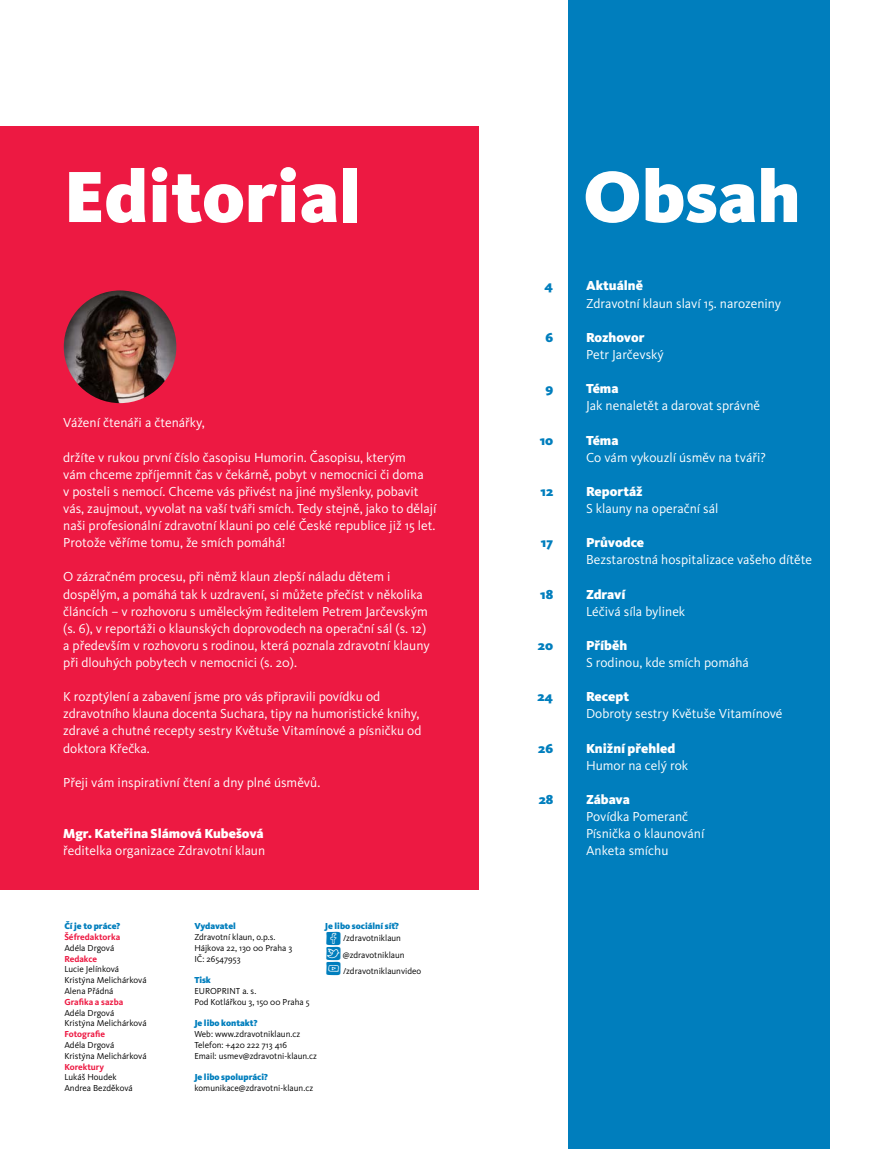
<style>
.page{position:relative;width:893px;height:1149px;background:#fff}
.page>*{position:absolute;margin:0;border:0;box-sizing:border-box;transform-origin:0 0}
.t1{font:900 75px "Kievit Pro";color:#fff}
.t2{font:22.5px "Snow Cone Pro Doodle";color:#007ebd}
.t3{font:13.5px/17.1px "Kievit Pro";color:#fff}
.t4{font:900 13.5px "Kievit Pro";color:#fff}
.t5{font:900 13.5px "Kievit Pro";color:#007ebd}
.t6{font:9px/10.8px "Kievit Pro";color:#000}
.t7{font:900 9px "Kievit Pro";color:#007ebd}
.t8{font:700 9px "Kievit Pro";color:#ed1942}
</style>
<div class="page">
<div style="left:0;top:126px;width:478px;height:763px;background:#ed1942"></div>
<div style="left:568px;top:0;width:261px;height:1148px;background:#007ebd"></div>
<img style="left:64px;top:290px;width:112px;height:113px;border-radius:56px">
<h1 class="t1" style="left:64px;top:151px;width:299px">Editorial</h1>
<h1 class="t1" style="left:583px;top:151px;width:219px">Obsah</h1>
<p class="t3" style="left:63px;top:414px;width:143px">Vážení čtenáři a čtenářky,</p>
<p class="t3" style="left:63px;top:448px;width:375px">držíte v rukou první číslo časopisu Humorin. Časopisu, kterým<br>vám chceme zpříjemnit čas v čekárně, pobyt v nemocnici či doma<br>v posteli s nemocí. Chceme vás přivést na jiné myšlenky, pobavit vás, zaujmout, vyvolat na vaší tváři smích. Tedy stejně, jako to dělají naši profesionální zdravotní klauni po celé České republice již 15 let.<br>Protože věříme tomu, že smích pomáhá!</p>
<p class="t3" style="left:63px;top:568px;width:368px">O zázračném procesu, při němž klaun zlepší náladu dětem i dospělým, a pomáhá tak k uzdravení, si můžete přečíst v několika článcích – v rozhovoru s uměleckým ředitelem Petrem Jarčevským (s. 6), v reportáži o klaunských doprovodech na operační sál (s. 12) a především v rozhovoru s rodinou, která poznala zdravotní klauny při dlouhých pobytech v nemocnici (s. 20).</p>
<p class="t3" style="left:63px;top:688px;width:360px">K rozptýlení a zabavení jsme pro vás připravili povídku od zdravotního klauna docenta Suchara, tipy na humoristické knihy, zdravé a chutné recepty sestry Květuše Vitamínové a písničku od doktora Křečka.</p>
<p class="t3" style="left:63px;top:773px;width:259px">Přeji vám inspirativní čtení a dny plné úsměvů.</p>
<p class="t4" style="left:63px;top:825px;width:202px">Mgr. Kateřina Slámová Kubešová</p>
<p class="t3" style="left:63px;top:841px;width:204px">ředitelka organizace Zdravotní klaun</p>
<p class="t7" style="left:64px;top:920px;width:57px">Čí je to práce?</p>
<p class="t8" style="left:64px;top:931px;width:57px">Šéfredaktorka</p>
<p class="t6" style="left:64px;top:942px;width:51px">Adéla Drgová</p>
<p class="t8" style="left:64px;top:952px;width:34px">Redakce</p>
<p class="t6" style="left:64px;top:963px;width:84px">Lucie Jelínková<br>Kristýna Melichárková<br>Alena Přádná</p>
<p class="t8" style="left:64px;top:996px;width:60px">Grafika a sazba</p>
<p class="t6" style="left:64px;top:1006px;width:84px">Adéla Drgová<br>Kristýna Melichárková</p>
<p class="t8" style="left:64px;top:1028px;width:42px">Fotografie</p>
<p class="t6" style="left:64px;top:1039px;width:84px">Adéla Drgová<br>Kristýna Melichárková</p>
<p class="t8" style="left:64px;top:1060px;width:41px">Korektury</p>
<p class="t6" style="left:64px;top:1071px;width:70px">Lukáš Houdek<br>Andrea Bezděková</p>
<p class="t7" style="left:325px;top:920px;width:76px">Je libo sociální síť?</p>
<p class="t6" style="left:343px;top:929px;width:80px;line-height:16.5px">/zdravotniklaun @zdravotniklaun /zdravotniklaunvideo</p>
<p class="t7" style="left:194px;top:920px;width:43px">Vydavatel</p>
<p class="t6" style="left:194px;top:931px;width:100px">Zdravotní klaun, o.p.s.<br>Hájkova 22, 130 00 Praha 3<br>IČ: 26547953</p>
<p class="t7" style="left:194px;top:974px;width:18px">Tisk</p>
<p class="t6" style="left:194px;top:985px;width:117px">EUROPRINT a. s.<br>Pod Kotlářkou 3, 150 00 Praha 5</p>
<p class="t7" style="left:194px;top:1017px;width:65px">Je libo kontakt?</p>
<p class="t6" style="left:194px;top:1028px;width:124px">Web: www.zdravotniklaun.cz<br>Telefon: +420 222 713 416<br>Email: usmev@zdravotni-klaun.cz</p>
<p class="t7" style="left:194px;top:1071px;width:75px">Je libo spolupráci?</p>
<p class="t6" style="left:194px;top:1082px;width:120px">komunikace@zdravotni-klaun.cz</p>
<h2 class="t2" style="left:325px;top:926px;width:19px">£</h2>
<h2 class="t2" style="left:325px;top:941px;width:19px">≠</h2>
<h2 class="t2" style="left:325px;top:956px;width:19px">ß</h2>
<p class="t5" style="left:545px;top:278px;width:10px">4</p>
<p class="t5" style="left:545px;top:329px;width:9px">6</p>
<p class="t5" style="left:545px;top:380px;width:9px">9</p>
<p class="t5" style="left:540px;top:431px;width:15px">10</p>
<p class="t5" style="left:540px;top:483px;width:14px">12</p>
<p class="t5" style="left:541px;top:534px;width:14px">17</p>
<p class="t5" style="left:540px;top:585px;width:14px">18</p>
<p class="t5" style="left:538px;top:637px;width:17px">20</p>
<p class="t5" style="left:537px;top:688px;width:17px">24</p>
<p class="t5" style="left:538px;top:739px;width:16px">26</p>
<p class="t5" style="left:539px;top:791px;width:16px">28</p>
<p class="t4" style="left:586px;top:278px;width:58px">Aktuálně</p>
<p class="t3" style="left:586px;top:294px;width:197px">Zdravotní klaun slaví 15. narozeniny</p>
<p class="t4" style="left:586px;top:329px;width:60px">Rozhovor</p>
<p class="t3" style="left:586px;top:346px;width:79px">Petr Jarčevský</p>
<p class="t4" style="left:586px;top:380px;width:34px">Téma</p>
<p class="t3" style="left:586px;top:397px;width:176px">Jak nenaletět a darovat správně</p>
<p class="t4" style="left:586px;top:431px;width:34px">Téma</p>
<p class="t3" style="left:586px;top:448px;width:181px">Co vám vykouzlí úsměv na tváři?</p>
<p class="t4" style="left:586px;top:483px;width:58px">Reportáž</p>
<p class="t3" style="left:586px;top:499px;width:134px">S klauny na operační sál</p>
<p class="t4" style="left:586px;top:534px;width:60px">Průvodce</p>
<p class="t3" style="left:586px;top:551px;width:227px">Bezstarostná hospitalizace vašeho dítěte</p>
<p class="t4" style="left:586px;top:585px;width:41px">Zdraví</p>
<p class="t3" style="left:586px;top:602px;width:101px">Léčivá síla bylinek</p>
<p class="t4" style="left:586px;top:637px;width:43px">Příběh</p>
<p class="t3" style="left:586px;top:653px;width:164px">S rodinou, kde smích pomáhá</p>
<p class="t4" style="left:586px;top:688px;width:44px">Recept</p>
<p class="t3" style="left:586px;top:705px;width:198px">Dobroty sestry Květuše Vitamínové</p>
<p class="t4" style="left:586px;top:739px;width:91px">Knižní přehled</p>
<p class="t3" style="left:586px;top:756px;width:104px">Humor na celý rok</p>
<p class="t4" style="left:586px;top:791px;width:45px">Zábava</p>
<p class="t3" style="left:586px;top:807px;width:120px">Povídka Pomeranč<br>Písnička o klaunování<br>Anketa smíchu</p>
</div>
